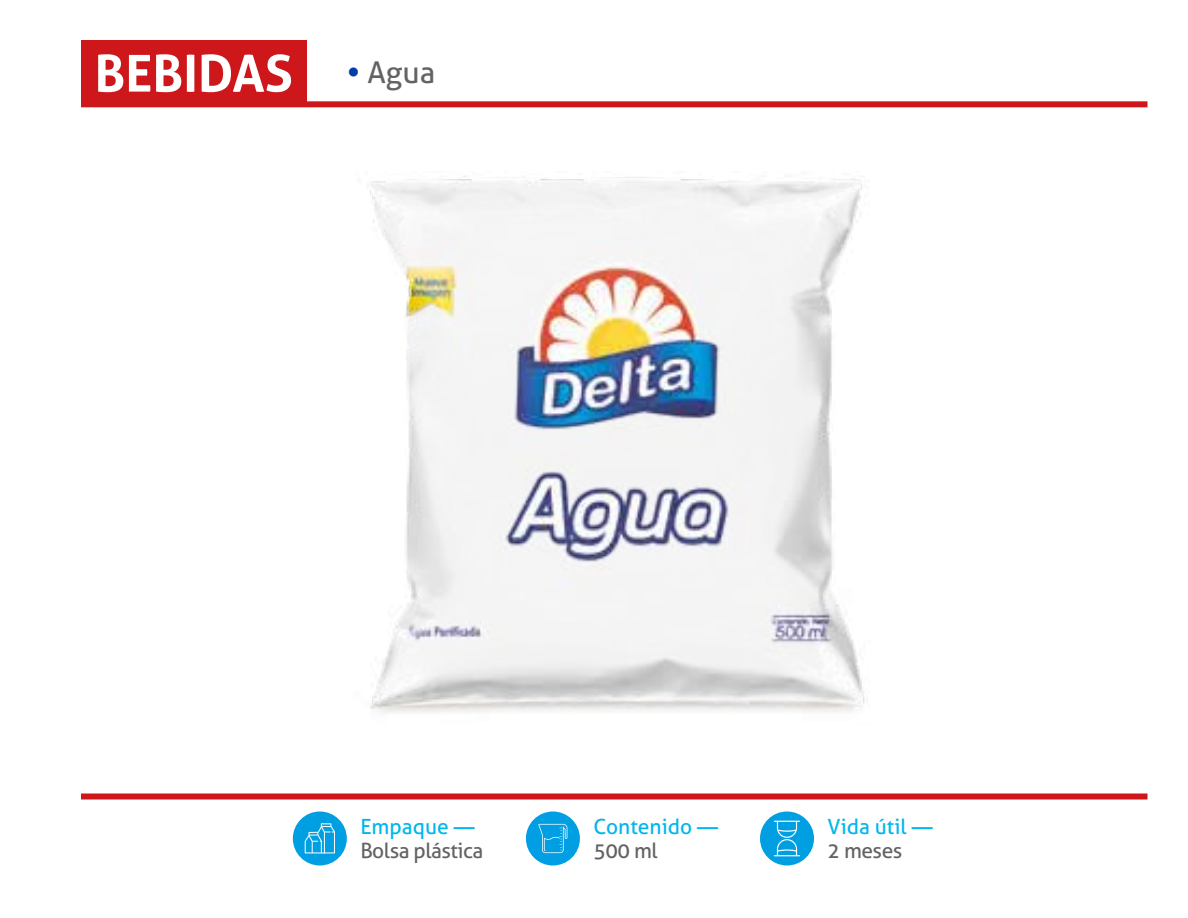
<style>
.page{position:relative;width:1188px;height:918px;background:#fff}
.page>*{position:absolute;margin:0;border:0;box-sizing:border-box;transform-origin:0 0}
.t1{font:700 51px "Aller";color:#fff}
.t2{font:21px "Aller";color:#00b6ed}
.t3{font:21px "Aller";letter-spacing:-.025em;color:#646363}
</style>
<div class="page">
<div style="left:81px;top:40px;width:225px;height:65px;background:#cd171a"></div>
<div style="left:293px;top:812px;width:54px;height:54px;background:#009fe2;border-radius:50%"></div>
<svg style="left:305px;top:823px;width:30px;height:31px"></svg>
<div style="left:526px;top:812px;width:54px;height:54px;background:#009fe3;border-radius:50%"></div>
<svg style="left:538px;top:824px;width:29px;height:29px"></svg>
<div style="left:760px;top:812px;width:54px;height:54px;background:#009fe2;border-radius:50%"></div>
<svg style="left:774px;top:821px;width:26px;height:35px"></svg>
<div style="left:81px;top:101px;width:1067px;height:6px;background:#cd171a"></div>
<div style="left:81px;top:794px;width:1067px;height:6px;background:#cd171a"></div>
<img style="left:370px;top:176px;width:495px;height:537px">
<h1 class="t1" style="left:94px;top:42px;width:342px">BEBIDAS <sup>•</sup> <sup>Agua</sup></h1>
<p class="t2" style="left:360px;top:814px;width:116px">Empaque —</p>
<p class="t3" style="left:360px;top:838px;width:125px">Bolsa plástica</p>
<p class="t2" style="left:593px;top:814px;width:126px">Contenido —</p>
<p class="t3" style="left:593px;top:838px;width:66px">500 ml</p>
<p class="t2" style="left:828px;top:814px;width:107px">Vida útil —</p>
<p class="t3" style="left:828px;top:838px;width:76px">2 meses</p>
</div>
